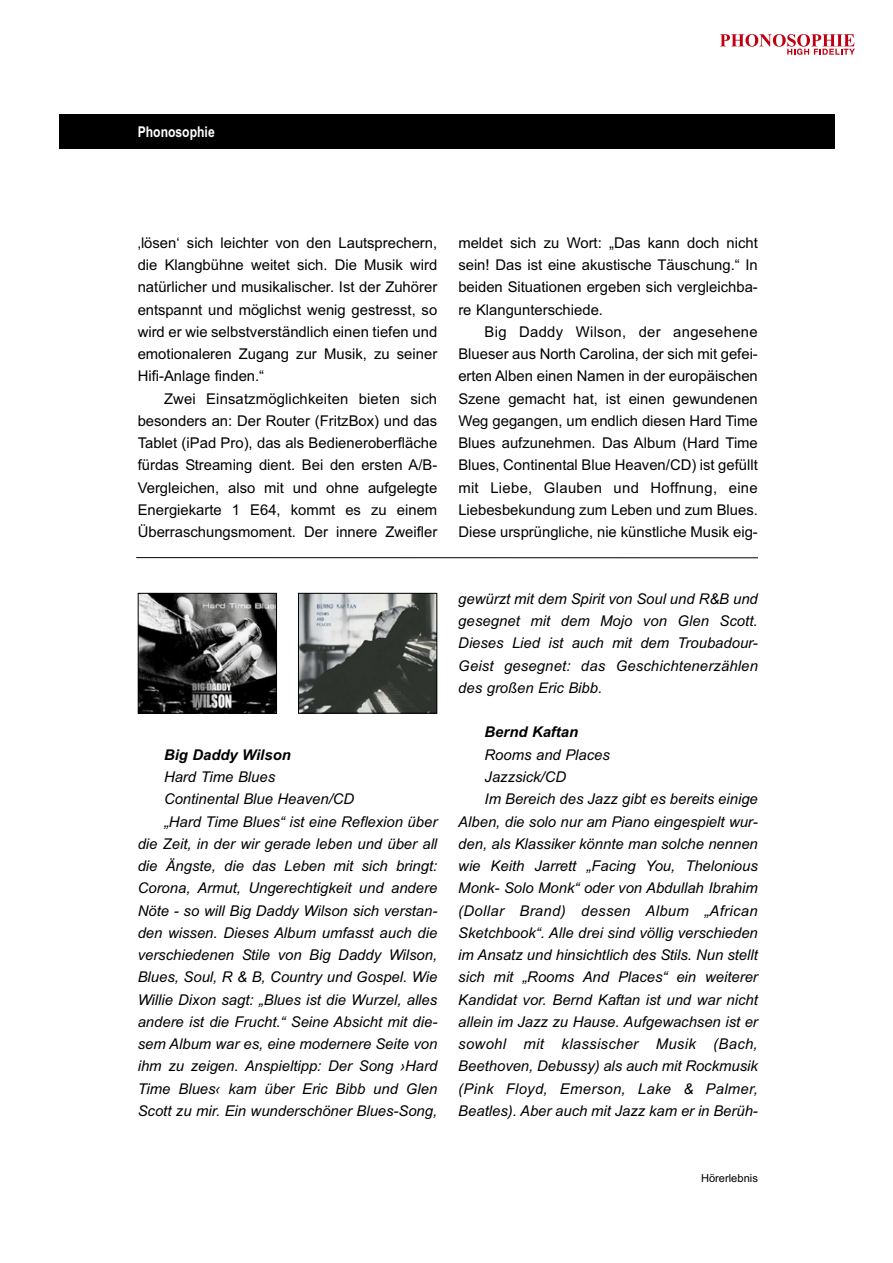
<style>
.page{position:relative;width:893px;height:1263px;background:#fff}
.page>*{position:absolute;margin:0;border:0;box-sizing:border-box;transform-origin:0 0}
.t1{font:italic 14.85px/22.2px "Arial";color:#000;text-align:justify}
.t2{font:14.85px "Arial";color:#000}
.t3{font:italic 14.85px "Arial";letter-spacing:.02em;color:#000}
.t4{font:14.85px "Arial";letter-spacing:.02em;color:#000}
.t5{font:italic 700 14.85px "Arial";color:#000}
.t6{font:700 14.85px "Arial Narrow";color:#fff}
.t7{font:11.1px "Arial";color:#000}
</style>
<div class="page">
<svg style="left:720px;top:34px;width:135px;height:21px"></svg>
<div style="left:59px;top:114px;width:775px;height:35px;background:#000"></div>
<svg style="left:136px;top:557px;width:622px;height:157px"></svg>
<p class="t6" style="left:138px;top:120px;width:79px">Phonosophie</p>
<p class="t2" style="left:138px;top:233px;width:301px">‚lösen‘ sich leichter von den Lautsprechern,</p>
<p class="t2" style="left:138px;top:255px;width:301px">die Klangbühne weitet sich. Die Musik wird</p>
<p class="t2" style="left:138px;top:277px;width:301px">natürlicher und musikalischer. Ist der Zuhörer</p>
<p class="t2" style="left:138px;top:299px;width:301px">entspannt und möglichst wenig gestresst, so</p>
<p class="t2" style="left:138px;top:321px;width:301px">wird er wie selbstverständlich einen tiefen und</p>
<p class="t2" style="left:138px;top:344px;width:301px">emotionaleren Zugang zur Musik, zu seiner</p>
<p class="t2" style="left:138px;top:366px;width:128px">Hifi-Anlage finden.“</p>
<p class="t2" style="left:164px;top:388px;width:275px">Zwei Einsatzmöglichkeiten bieten sich</p>
<p class="t2" style="left:138px;top:410px;width:301px">besonders an: Der Router (FritzBox) und das</p>
<p class="t2" style="left:138px;top:433px;width:301px">Tablet (iPad Pro), das als Bedieneroberfläche</p>
<p class="t2" style="left:138px;top:455px;width:301px">fürdas Streaming dient. Bei den ersten A/B-</p>
<p class="t2" style="left:138px;top:477px;width:301px">Vergleichen, also mit und ohne aufgelegte</p>
<p class="t2" style="left:138px;top:499px;width:301px">Energiekarte 1 E64, kommt es zu einem</p>
<p class="t2" style="left:138px;top:522px;width:301px">Über raschungsmoment. Der innere Zweifler</p>
<p class="t2" style="left:458px;top:233px;width:301px">meldet sich zu Wort: „Das kann doch nicht</p>
<p class="t2" style="left:458px;top:255px;width:301px">sein! Das ist eine akustische Täuschung.“ In</p>
<p class="t2" style="left:458px;top:277px;width:301px">beiden Situationen ergeben sich vergleichba-</p>
<p class="t2" style="left:458px;top:299px;width:146px">re Klangunterschiede.</p>
<p class="t4" style="left:485px;top:321px;width:275px">Big Daddy Wilson, der angesehene</p>
<p class="t2" style="left:458px;top:344px;width:301px">Blueser aus North Carolina, der sich mit gefei-</p>
<p class="t2" style="left:458px;top:366px;width:301px">erten Alben einen Namen in der europäischen</p>
<p class="t2" style="left:458px;top:388px;width:301px">Szene gemacht hat, ist einen gewundenen</p>
<p class="t2" style="left:458px;top:410px;width:301px">Weg gegangen, um endlich diesen Hard Time</p>
<p class="t2" style="left:458px;top:433px;width:301px">Blues aufzunehmen. Das Album (Hard Time</p>
<p class="t2" style="left:458px;top:455px;width:301px">Blues, Continental Blue Heaven/CD) ist gefüllt</p>
<p class="t4" style="left:458px;top:477px;width:301px">mit Liebe, Glauben und Hoffnung, eine</p>
<p class="t2" style="left:458px;top:499px;width:301px">Liebesbekundung zum Leben und zum Blues.</p>
<p class="t2" style="left:458px;top:522px;width:301px">Diese ursprüngliche, nie künstliche Musik eig-</p>
<p class="t5" style="left:164px;top:745px;width:128px">Big Daddy Wilson</p>
<p class="t1" style="left:164px;top:766px;width:113px">Hard Time Blues</p>
<p class="t1" style="left:164px;top:788px;width:192px">Continental Blue Heaven/CD</p>
<p class="t1" style="left:164px;top:810px;width:275px">„Hard Time Blues“ ist eine Reflexion über</p>
<p class="t1" style="left:138px;top:833px;width:301px">die Zeit, in der wir gerade leben und über all</p>
<p class="t1" style="left:138px;top:855px;width:301px">die Ängste, die das Leben mit sich bringt:</p>
<p class="t1" style="left:138px;top:877px;width:301px">Corona, Armut, Ungerechtigkeit und andere</p>
<p class="t1" style="left:138px;top:899px;width:301px">Nöte - so will Big Daddy Wilson sich verstan-</p>
<p class="t1" style="left:138px;top:922px;width:301px">den wissen. Dieses Album umfasst auch die</p>
<p class="t1" style="left:138px;top:944px;width:301px">verschiedenen Stile von Big Daddy Wilson,</p>
<p class="t1" style="left:138px;top:966px;width:301px">Blues, Soul, R &amp; B, Country und Gospel. Wie</p>
<p class="t1" style="left:138px;top:988px;width:301px">Willie Dixon sagt: „Blues ist die Wurzel, alles</p>
<p class="t1" style="left:138px;top:1011px;width:301px">andere ist die Frucht.“ Seine Absicht mit die-</p>
<p class="t1" style="left:138px;top:1033px;width:301px">sem Album war es, eine modernere Seite von</p>
<p class="t1" style="left:138px;top:1055px;width:301px">ihm zu zeigen. Anspieltipp: Der Song ›Hard</p>
<p class="t1" style="left:138px;top:1077px;width:301px">Time Blues‹ kam über Eric Bibb und Glen</p>
<p class="t1" style="left:138px;top:1100px;width:301px">Scott zu mir. Ein wunderschöner Blues-Song,</p>
<p class="t1" style="left:458px;top:588px;width:301px">gewürzt mit dem Spirit von Soul und R&amp;B und gesegnet mit dem Mojo von Glen Scott.<br>Dieses Lied ist auch mit dem Troubadour-Geist gesegnet: das Geschichtenerzählen des großen Eric Bibb.</p>
<p class="t5" style="left:485px;top:722px;width:95px">Bernd Kaftan</p>
<p class="t1" style="left:485px;top:744px;width:127px">Rooms and Places</p>
<p class="t1" style="left:485px;top:766px;width:83px">Jazzsick/CD</p>
<p class="t1" style="left:485px;top:788px;width:275px">Im Bereich des Jazz gibt es bereits einige</p>
<p class="t1" style="left:458px;top:810px;width:301px">Alben, die solo nur am Piano eingespielt wur-</p>
<p class="t1" style="left:458px;top:833px;width:301px">den, als Klassiker könnte man solche nennen</p>
<p class="t1" style="left:458px;top:855px;width:301px">wie Keith Jarrett „Facing You, Thelonious</p>
<p class="t1" style="left:458px;top:877px;width:301px">Monk- Solo Monk“ oder von Abdullah Ibrahim</p>
<p class="t3" style="left:458px;top:901px;width:301px">(Dollar Brand) dessen Album „African</p>
<p class="t1" style="left:458px;top:922px;width:301px">Sketchbook“. Alle drei sind völlig verschieden</p>
<p class="t1" style="left:458px;top:944px;width:301px">im Ansatz und hinsichtlich des Stils. Nun stellt</p>
<p class="t1" style="left:458px;top:966px;width:301px">sich mit „Rooms And Places“ ein weiterer</p>
<p class="t1" style="left:458px;top:988px;width:301px">Kandidat vor. Bernd Kaftan ist und war nicht</p>
<p class="t1" style="left:458px;top:1011px;width:301px">allein im Jazz zu Hause. Aufgewachsen ist er</p>
<p class="t3" style="left:458px;top:1034px;width:301px">sowohl mit klassischer Musik (Bach,</p>
<p class="t1" style="left:458px;top:1055px;width:301px">Beethoven, Debussy) als auch mit Rockmusik</p>
<p class="t3" style="left:458px;top:1079px;width:301px">(Pink Floyd, Emerson, Lake &amp; Palmer,</p>
<p class="t1" style="left:458px;top:1100px;width:301px">Beatles). Aber auch mit Jazz kam er in Berüh -</p>
<p class="t7" style="left:701px;top:1170px;width:58px">Hörerlebnis</p>
</div>
